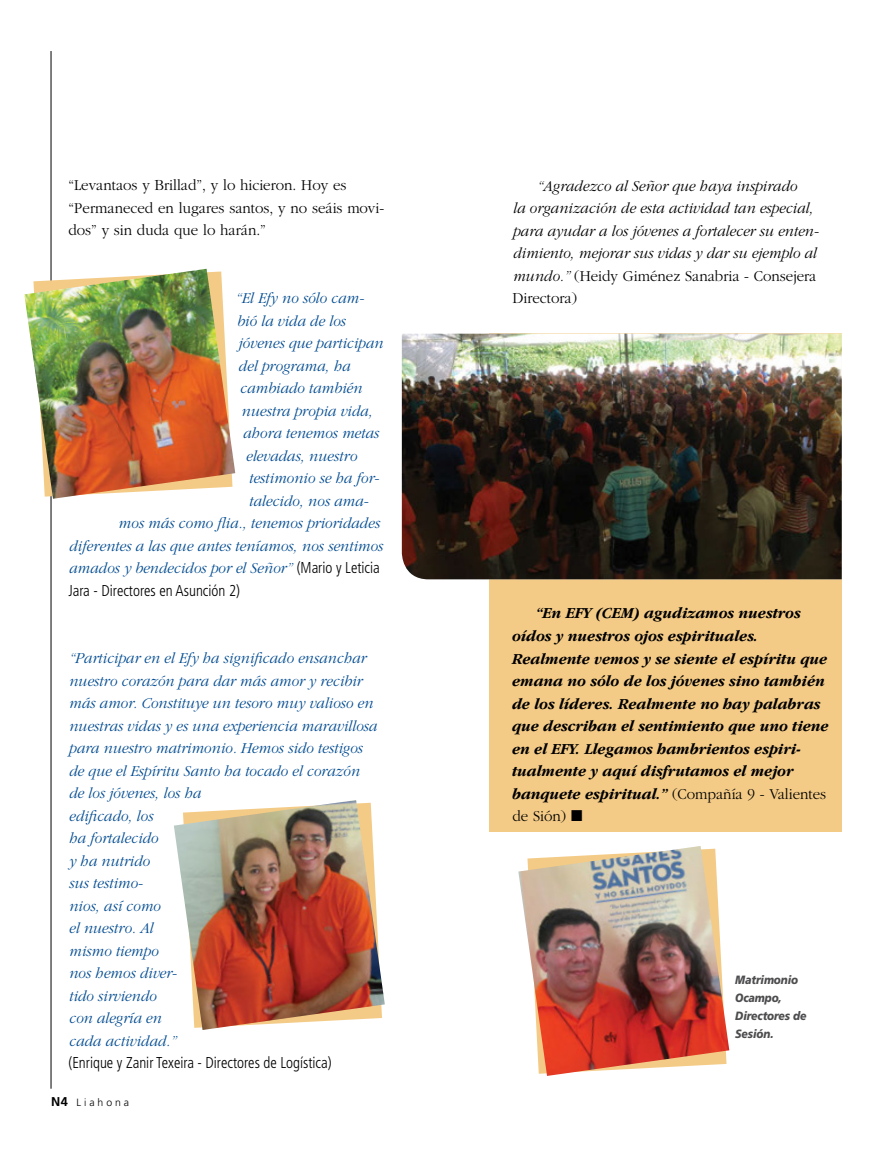
<style>
.page{position:relative;width:893px;height:1161px;background:#fff}
.page>*{position:absolute;margin:0;border:0;box-sizing:border-box;transform-origin:0 0}
.t1{font:italic 300 15.75px/22.5px "Garamond";color:#004b91;scale:.95 1}
.t2{font:italic 700 15.75px/22.5px "Garamond IT Cby BT";color:#000;scale:.95 1}
.t3{font:italic 300 15.75px/22.5px "Garamond";color:#000;scale:.95 1}
.t4{font:300 15.75px/22.5px "Garamond";color:#000;scale:.95 1}
.t5{font:300 condensed 15.75px "Frutiger";color:#000;scale:.95 1}
.t6{font:italic 900 12px/18px "Frutiger";letter-spacing:-.01em;color:#4d4d4f;scale:.88 1}
.t7{font:300 10.5px "Frutiger";letter-spacing:.28em;color:#000}
.s1{font-family:"Frutiger";font-style:normal;font-stretch:condensed;color:#000}
.s2{font-weight:700;font-size:12.75px}
.s3{font-style:normal}
.s4{font-family:"Garamond";font-weight:300;font-style:normal}
</style>
<div class="page">
<div style="left:490px;top:333px;width:352px;height:499px;background:#f4cb86"></div>
<hr style="left:51px;top:51px;width:1px;height:1038px;background:#000">
<img style="left:402px;top:334px;width:440px;height:245px">
<img style="left:24px;top:269px;width:211px;height:230px">
<img style="left:174px;top:800px;width:211px;height:230px">
<img style="left:518px;top:846px;width:211px;height:230px">
<p class="t4" style="left:68px;top:174px;width:334px">“Levantaos y Brillad”, y lo hicieron. Hoy es “Permaneced en lugares santos, y no seáis movi&shy;dos” y sin duda que lo harán.”</p>
<p class="t1" style="left:235px;top:287px;width:137px">“El Efy no sólo cam-</p>
<p class="t1" style="left:236px;top:309px;width:116px">bió la vida de los</p>
<p class="t1" style="left:238px;top:332px;width:154px">jóvenes que participan</p>
<p class="t1" style="left:238px;top:354px;width:119px">del programa, ha</p>
<p class="t1" style="left:239px;top:377px;width:130px">cambiado también</p>
<p class="t1" style="left:241px;top:399px;width:140px">nuestra propia vida,</p>
<p class="t1" style="left:242px;top:422px;width:145px">ahora tenemos metas</p>
<p class="t1" style="left:245px;top:444px;width:118px">elevadas, nuestro</p>
<p class="t1" style="left:248px;top:467px;width:139px">testimonio se ha for-</p>
<p class="t1" style="left:248px;top:489px;width:128px">talecido, nos ama-</p>
<p class="t1" style="left:118px;top:512px;width:277px">mos más como flia., tenemos prioridades</p>
<p class="t1" style="left:68px;top:534px;width:332px">diferentes a las que antes teníamos, nos sentimos</p>
<p class="t1" style="left:68px;top:557px;width:329px">amados y bendecidos por el Señor” <span class="s1">(Mario y Leticia</span></p>
<p class="t5" style="left:68px;top:581px;width:182px">Jara - Directores en Asunción 2)</p>
<p class="t1" style="left:68px;top:647px;width:326px">“Participar en el Efy ha significado ensanchar nuestro corazón para dar más amor y recibir más amor. Constituye un tesoro muy valioso en nuestras vidas y es una experiencia maravillosa para nuestro matrimonio. Hemos sido testigos de que el Espíritu Santo ha tocado el corazón de los jóvenes, los ha<br>edificado, los<br>ha fortalecido<br>y ha nutrido<br>sus testimo-<br>nios, así como<br>el nuestro. Al<br>mismo tiempo<br>nos hemos diver-<br>tido sirviendo<br>con alegría en<br>cada actividad.”</p>
<p class="t5" style="left:68px;top:1054px;width:279px">(Enrique y Zanir Texeira - Directores de Logística)</p>
<p class="t7" style="left:51px;top:1096px;width:80px"><span class="s2">N4</span> Liahona</p>
<p class="t3" style="left:512px;top:175px;width:324px;text-indent:24px">“Agradezco al Señor que haya inspirado<br>la organización de esta actividad tan especial, para ayudar a los jóvenes a fortalecer su enten&shy;dimiento, mejorar sus vidas y dar su ejemplo al mundo.” <span class="s3">(Heidy Giménez Sanabria - Consejera Directora)</span></p>
<p class="t2" style="left:512px;top:602px;width:335px;text-indent:24px">“En EFY (CEM) agudizamos nuestros oídos y nuestros ojos espirituales.<br>Realmente vemos y se siente el espíritu que emana no sólo de los jóvenes sino también de los líderes. Realmente no hay palabras que describan el sentimiento que uno tiene en el EFY. Llegamos hambrientos espiri&shy;tualmente y aquí disfrutamos el mejor banquete espiritual.” <span class="s4">(Compañía 9 - Valientes</span></p>
<p class="t4" style="left:512px;top:805px;width:75px">de Sión) ■</p>
<p class="t6" style="left:735px;top:971px;width:83px">Matrimonio<br>Ocampo,<br>Directores de<br>Sesión.</p>
</div>
